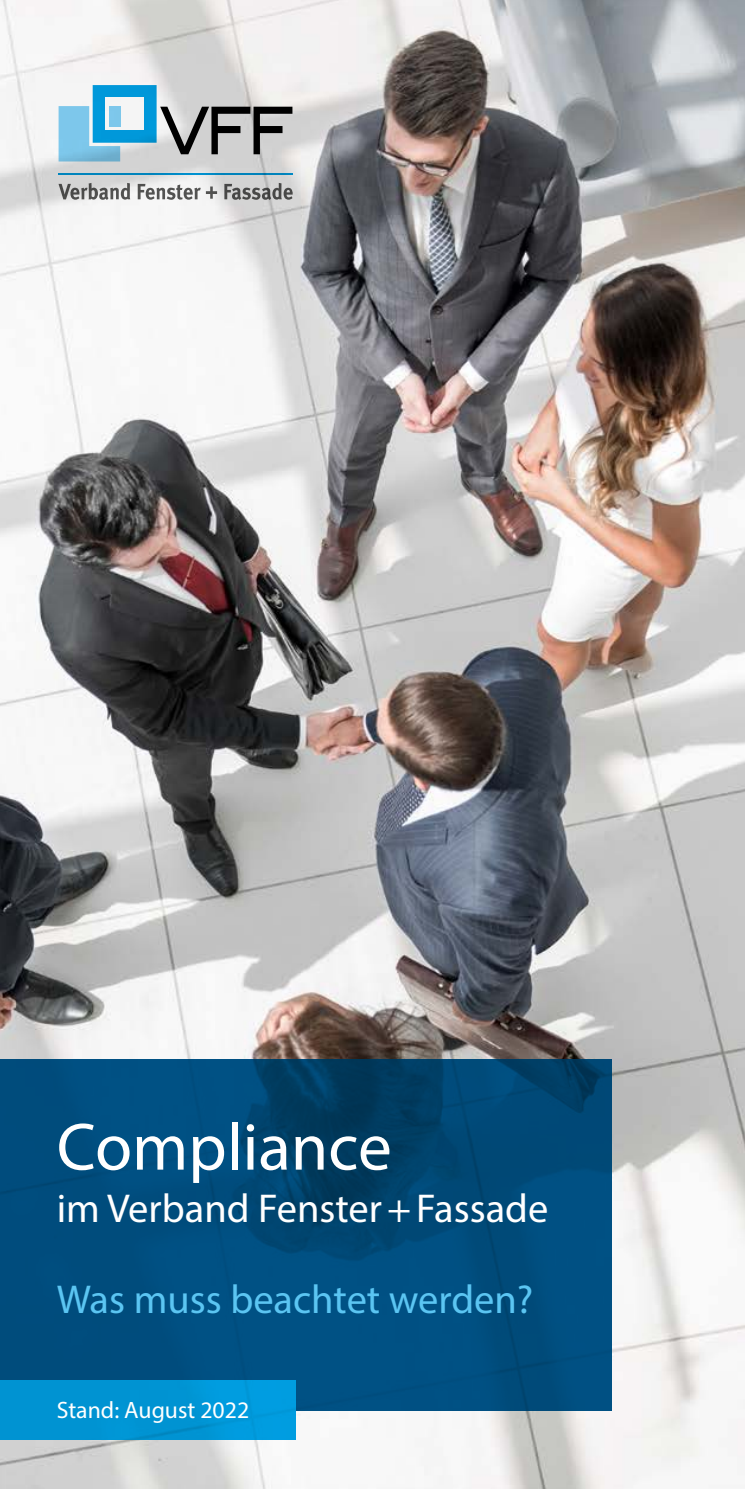
<style>
.page{position:relative;width:745px;height:1489px;background:#fff}
.page>*{position:absolute;margin:0;border:0;box-sizing:border-box;transform-origin:0 0}
.t1{font:67.25px "Myriad Pro";color:#fff}
.t2{font:40.5px "Myriad Pro";color:#fff}
.t3{font:40.5px "Myriad Pro";color:#5bc5f2}
.t4{font:23.75px "Myriad Pro";color:#fff}
</style>
<div class="page">
<img style="left:0;top:0;width:744px;height:1488px">
<svg style="left:0;top:1059px;width:611px;height:351px;background:#004a79"></svg>
<div style="left:0;top:1380px;width:295px;height:59px;background:linear-gradient(to right,#0090ce,#009bde)"></div>
<svg style="left:41px;top:67px;width:269px;height:151px"></svg>
<hr style="left:58px;top:174px;width:234px;height:1px;background:#009fe3">
<svg style="left:58px;top:183px;width:72px;height:17px"></svg>
<svg style="left:138px;top:184px;width:79px;height:16px"></svg>
<svg style="left:224px;top:183px;width:68px;height:17px"></svg>
<svg style="left:59px;top:85px;width:233px;height:76px;background:#98b6c3"></svg>
<h1 class="t1" style="left:57px;top:1105px;width:336px">Compliance</h1>
<p class="t2" style="left:57px;top:1183px;width:492px">im Verband Fenster+Fassade</p>
<p class="t3" style="left:57px;top:1274px;width:477px">Was muss beachtet werden?</p>
<p class="t4" style="left:57px;top:1395px;width:194px">Stand: August 2022</p>
</div>
